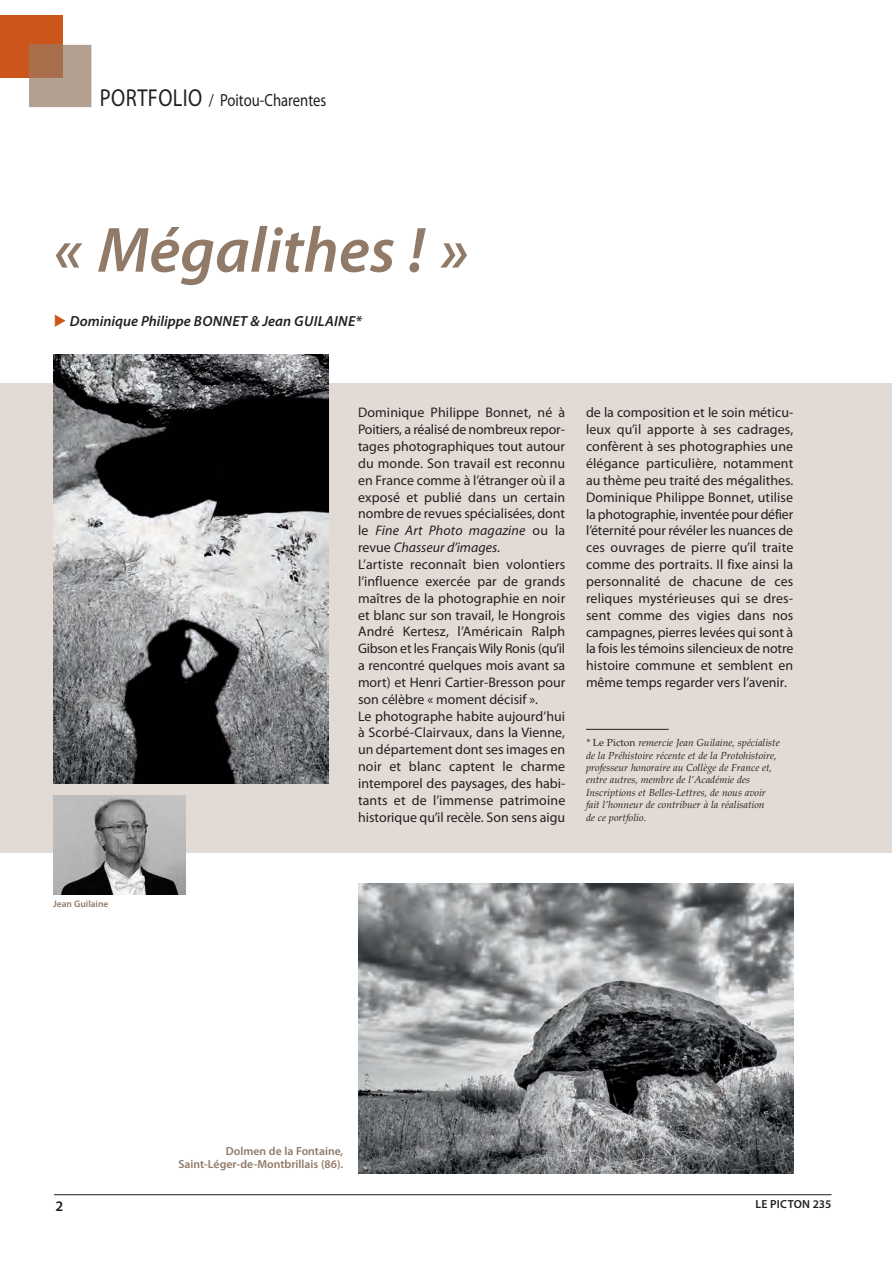
<style>
.page{position:relative;width:893px;height:1263px;background:#fff}
.page>*{position:absolute;margin:0;border:0;box-sizing:border-box;transform-origin:0 0}
.t1{font:italic 600 64.5px "Myriad Pro";color:#917a68}
.t2{font:17.55px "Myriad Pro";color:#231f20;scale:.83 1}
.t3{font:italic 600 14.7px "Myriad Pro";color:#231f20}
.t4{font:600 14.7px "Myriad Pro";color:#231f20}
.t5{font:13.95px/16.8px "Myriad Pro";letter-spacing:.005em;color:#231f20}
.t6{font:600 11.7px/13.2px "Myriad Pro";color:#917a68;text-align:right}
.t7{font:600 11.7px "Myriad Pro";letter-spacing:.02em;color:#231f20}
.t8{font:italic 10.2px/12.5px "Palatino Linotype";color:#231f20}
.t9{font:600 9.45px "Myriad Pro";color:#917a68}
.s1{font-size:24.6px}
.s2{font-style:italic}
.s3{font-style:normal}
</style>
<div class="page">
<div style="left:0;top:383px;width:892px;height:469px;background:#e2dbd5"></div>
<hr style="left:54px;top:1194px;width:777px;height:1px;background:#231f20">
<div style="left:0;top:16px;width:62px;height:62px;background:#cb551b"></div>
<div style="left:29px;top:45px;width:62px;height:62px;background:#b29f90"></div>
<div style="left:29px;top:45px;width:33px;height:33px;background:#a96e4c"></div>
<hr style="left:586px;top:729px;width:82px;height:1px;background:#231f20">
<img style="left:54px;top:355px;width:274px;height:429px">
<img style="left:358px;top:884px;width:435px;height:290px">
<img style="left:54px;top:796px;width:132px;height:98px">
<p class="t2" style="left:100px;top:94px;width:274px"><span class="s1">PORTFOLIO</span> / Poitou-Charentes</p>
<h1 class="t1" style="left:54px;top:212px;width:415px">« Mégalithes ! »</h1>
<p class="t3" style="left:70px;top:312px;width:293px">Dominique Philippe BONNET &amp; Jean GUILAINE*</p>
<p class="t9" style="left:53px;top:900px;width:57px">Jean Guilaine</p>
<p class="t5" style="left:358px;top:405px;width:209px">Dominique Philippe Bonnet, né à Poitiers, a réalisé de nombreux repor&shy;tages photographiques tout autour du monde. Son travail est reconnu en France comme à l’étranger où il a exposé et publié dans un certain nombre de revues spécialisées, dont le <span class="s2">Fine Art Photo magazine</span> ou la revue <span class="s2">Chasseur d’images</span>.<br>L’artiste reconnaît bien volontiers l’influence exercée par de grands maîtres de la photographie en noir et blanc sur son travail, le Hongrois André Kertesz, l’Américain Ralph Gibson et les Français Wily Ronis (qu’il a rencontré quelques mois avant sa mort) et Henri Cartier-Bresson pour son célèbre « moment décisif ».<br>Le photographe habite aujourd’hui à Scorbé-Clairvaux, dans la Vienne, un département dont ses images en noir et blanc captent le charme intemporel des paysages, des habi&shy;tants et de l’immense patrimoine historique qu’il recèle. Son sens aigu</p>
<p class="t5" style="left:586px;top:405px;width:209px;text-align:justify">de la composition et le soin méticu&shy;leux qu’il apporte à ses cadrages, confèrent à ses photographies une élégance particulière, notamment au thème peu traité des mégalithes.<br>Dominique Philippe Bonnet, utilise la photographie, inventée pour défier l’éternité pour révéler les nuances de ces ouvrages de pierre qu’il traite comme des portraits. Il fixe ainsi la personnalité de chacune de ces reliques mystérieuses qui se dres&shy;sent comme des vigies dans nos campagnes, pierres levées qui sont à la fois les témoins silencieux de notre histoire commune et semblent en même temps regarder vers l’avenir.</p>
<p class="t8" style="left:586px;top:738px;width:195px">* <span class="s3">Le Picton</span> remercie Jean Guilaine, spécialiste de la Préhistoire récente et de la Protohistoire, professeur honoraire au Collège de France et, entre autres, membre de l’Académie des Inscriptions et Belles-Lettres, de nous avoir fait l’honneur de contribuer à la réalisation<br>de ce portfolio.</p>
<p class="t6" style="left:178px;top:1145px;width:166px">Dolmen de la Fontaine,<br>Saint-Léger-de-Montbrillais (86).</p>
<p class="t4" style="left:55px;top:1201px;width:9px">2</p>
<p class="t7" style="left:755px;top:1199px;width:78px">LE PICTON 235</p>
</div>
